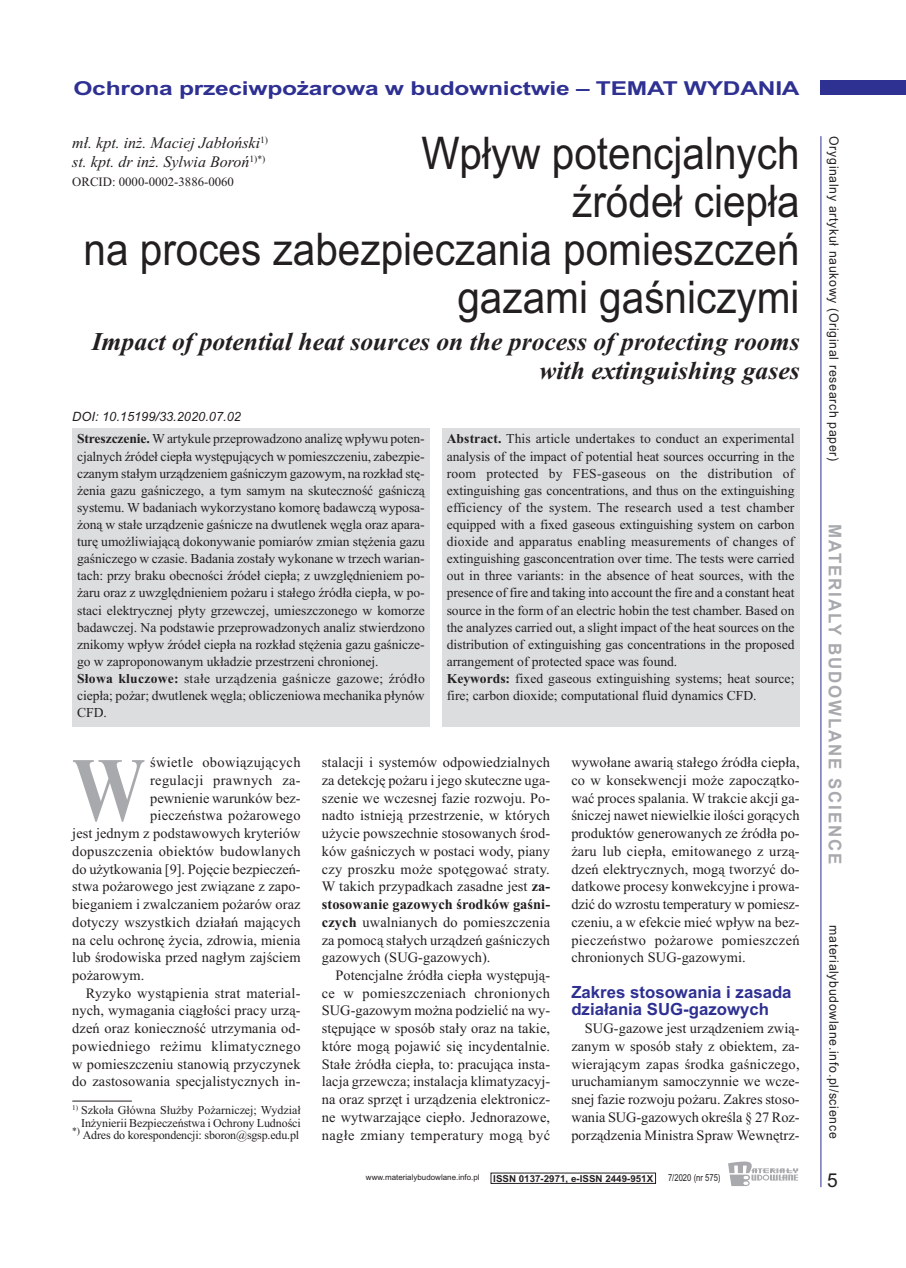
<style>
.page{position:relative;width:906px;height:1268px;background:#fff}
.page>*{position:absolute;margin:0;border:0;box-sizing:border-box;transform-origin:0 0}
.t1{font:700 91.05px "Times New Roman";color:#a8a9ad;scale:.8 1}
.t2{font:45px/48px "Arial";color:#231f20;text-align:right;scale:.9 1}
.t3{font:italic 700 25.65px/28.7px "Times New Roman";color:#231f20;text-align:right}
.t4{font:700 19.2px "Arial";letter-spacing:-.01em;color:#2e3092;scale:1.28 1}
.t5{font:19.2px "Arial";color:#231f20}
.t6{font:700 17.55px "Arial";letter-spacing:.11em;color:#a8a9ad;scale:.96 1}
.t7{font:700 16.8px/17.7px "Arial";color:#2e3092}
.t8{font:italic 16.05px/19.2px "Times New Roman";color:#231f20}
.t9{font:14.4px/17.7px "Times New Roman";letter-spacing:.005em;color:#231f20;text-align:justify}
.t10{font:14.4px "Times New Roman";letter-spacing:.025em;color:#231f20}
.t11{font:13.65px/17.1px "Times New Roman";letter-spacing:-.005em;color:#231f20}
.t12{font:12.75px "Arial";letter-spacing:.055em;color:#231f20;scale:.96 1}
.t13{font:italic 12.75px "Arial";color:#231f20}
.t14{font:12.75px "Times New Roman";color:#231f20}
.t15{font:12px/12.8px "Times New Roman";letter-spacing:-.005em;color:#231f20;text-align:right}
.t16{font:700 9.6px "Arial";color:#231f20}
.t17{font:9.6px "Arial";color:#231f20;scale:.8 1}
.t18{font:7.95px "Arial";color:#231f20}
.s1{font-weight:700}
</style>
<div class="page">
<div style="left:821px;top:81px;width:85px;height:14px;background:#2e3092"></div>
<hr style="left:820px;top:136px;width:1px;height:1050px;background:#2e3092">
<svg style="left:728px;top:1161px;width:70px;height:24px"></svg>
<hr style="left:72px;top:1100px;width:60px;height:1px;background:#231f20">
<div style="left:72px;top:428px;width:357px;height:298px;background:#dcdddf"></div>
<div style="left:442px;top:428px;width:357px;height:298px;background:#dcdddf"></div>
<h3 class="t4" style="left:73px;top:77px;width:569px">Ochrona przeciwpożarowa w budownictwie – TEMAT WYDANIA</h3>
<p class="t8" style="left:72px;top:133px;width:197px">mł. kpt. inż. Maciej Jabłoński<sup>1) </sup>st. kpt. dr inż. Sylwia Boroń<sup>1)*)</sup></p>
<p class="t14" style="left:72px;top:175px;width:163px">ORCID: 0000-0002-3886-0060</p>
<h2 class="t2" style="left:83px;top:129px;width:797px">Wpływ potencjalnych<br>źródeł ciepła<br>na proces zabezpieczania pomieszczeń gazami gaśniczymi</h2>
<h3 class="t3" style="left:92px;top:327px;width:709px">Impact of potential heat sources on the process of protecting rooms with extinguishing gases</h3>
<p class="t13" style="left:72px;top:409px;width:170px">DOI: 10.15199/33.2020.07.02</p>
<p class="t11" style="left:77px;top:430px;width:349px"><span class="s1">Streszczenie.</span> W artykule przeprowadzono analizę wpływu poten&shy;cjalnych źródeł ciepła występujących w pomieszczeniu, zabezpie&shy;czanym stałym urządzeniem gaśniczym gazowym, na rozkład stę&shy;żenia gazu gaśniczego, a tym samym na skuteczność gaśniczą systemu. W badaniach wykorzystano komorę badawczą wyposa&shy;żoną w stałe urządzenie gaśnicze na dwutlenek węgla oraz apara&shy;turę umożliwiającą dokonywanie pomiarów zmian stężenia gazu gaśniczego w czasie. Badania zostały wykonane w trzech warian&shy;tach: przy braku obecności źródeł ciepła; z uwzględnieniem po&shy;żaru oraz z uwzględnieniem pożaru i stałego źródła ciepła, w po&shy;staci elektrycznej płyty grzewczej, umieszczonego w komorze badawczej. Na podstawie przeprowadzonych analiz stwierdzono znikomy wpływ źródeł ciepła na rozkład stężenia gazu gaśnicze&shy;go w zaproponowanym układzie przestrzeni chronionej.<br><span class="s1">Słowa kluczowe:</span> stałe urządzenia gaśnicze gazowe; źródło ciepła; pożar; dwutlenek węgla; obliczeniowa mechanika płynów CFD.</p>
<p class="t11" style="left:447px;top:430px;width:349px"><span class="s1">Abstract.</span> This article undertakes to conduct an experimental analysis of the impact of potential heat sources occurring in the room protected by FES-gaseous on the distribution of extinguishing gas concentrations, and thus on the extinguishing efficiency of the system. The research used a test chamber equipped with a fixed gaseous extinguishing system on carbon dioxide and apparatus enabling measurements of changes of extinguishing gasconcentration over time. The tests were carried out in three variants: in the absence of heat sources, with the presence of fire and taking into account the fire and a constant heat source in the form of an electric hobin the test chamber. Based on the analyzes carried out, a slight impact of the heat sources on the distribution of extinguishing gas concentrations in the proposed arrangement of protected space was found.<br><span class="s1">Keywords:</span> fixed gaseous extinguishing systems; heat source; fire; carbon dioxide; computational fluid dynamics CFD.</p>
<h1 class="t1" style="left:72px;top:735px;width:92px">W</h1>
<p class="t10" style="left:150px;top:753px;width:152px">świetle obowiązujących</p>
<p class="t10" style="left:150px;top:771px;width:152px">regulacji prawnych za-</p>
<p class="t9" style="left:150px;top:788px;width:152px">pewnienie warunków bez-</p>
<p class="t9" style="left:150px;top:806px;width:152px">pieczeństwa pożarowego</p>
<p class="t9" style="left:72px;top:824px;width:230px">jest jednym z podstawowych kryteriów</p>
<p class="t9" style="left:72px;top:841px;width:230px">dopuszczenia obiektów budowlanych</p>
<p class="t9" style="left:72px;top:859px;width:230px">do użytkowania [9]. Pojęcie bezpieczeń-</p>
<p class="t9" style="left:72px;top:877px;width:230px">stwa pożarowego jest związane z zapo-</p>
<p class="t9" style="left:72px;top:895px;width:230px">bieganiem i zwalczaniem pożarów oraz</p>
<p class="t9" style="left:72px;top:912px;width:230px">dotyczy wszystkich działań mających</p>
<p class="t9" style="left:72px;top:930px;width:230px">na celu ochronę życia, zdrowia, mienia</p>
<p class="t9" style="left:72px;top:948px;width:230px">lub środowiska przed nagłym zajściem</p>
<p class="t9" style="left:72px;top:965px;width:74px">pożarowym.</p>
<p class="t9" style="left:86px;top:983px;width:216px">Ryzyko wystąpienia strat material-</p>
<p class="t9" style="left:72px;top:1001px;width:230px">nych, wymagania ciągłości pracy urzą-</p>
<p class="t9" style="left:72px;top:1019px;width:230px">dzeń oraz konieczność utrzymania od-</p>
<p class="t10" style="left:72px;top:1037px;width:230px">powiedniego reżimu klimatycznego</p>
<p class="t9" style="left:72px;top:1054px;width:230px">w pomieszczeniu stanowią przyczynek</p>
<p class="t9" style="left:72px;top:1072px;width:230px">do zastosowania specjalistycznych in-</p>
<p class="t15" style="left:72px;top:1102px;width:230px"><sup>1)</sup> Szkoła Główna Służby Pożarniczej; Wydział<br>Inżynierii Bezpieczeństwa i Ochrony Ludności <sup>*)</sup> Adres do korespondencji: sboron@sgsp.edu.pl</p>
<p class="t9" style="left:322px;top:753px;width:230px">stalacji i systemów odpowiedzialnych za detekcję pożaru i jego skuteczne uga&shy;szenie we wczesnej fazie rozwoju. Po&shy;nadto istnieją przestrzenie, w których użycie powszechnie stosowanych środ&shy;ków gaśniczych w postaci wody, piany czy proszku może spotęgować straty.<br>W takich przypadkach zasadne jest <span class="s1">za&shy;stosowanie gazowych środków gaśni&shy;czych</span> uwalnianych do pomieszczenia za pomocą stałych urządzeń gaśniczych gazowych (SUG-gazowych).</p>
<p class="t9" style="left:322px;top:965px;width:230px;text-indent:14px">Potencjalne źródła ciepła występują&shy;ce w pomieszczeniach chronionych SUG-gazowym można podzielić na wy&shy;stępujące w sposób stały oraz na takie, które mogą pojawić się incydentalnie.<br>Stałe żródła ciepła, to: pracująca insta&shy;lacja grzewcza; instalacja klimatyzacyj&shy;na oraz sprzęt i urządzenia elektronicz&shy;ne wytwarzające ciepło. Jednorazowe, nagłe zmiany temperatury mogą być</p>
<p class="t9" style="left:571px;top:753px;width:230px">wywołane awarią stałego źródła ciepła, co w konsekwencji może zapoczątko&shy;wać proces spalania. W trakcie akcji ga&shy;śniczej nawet niewielkie ilości gorących produktów generowanych ze źródła po&shy;żaru lub ciepła, emitowanego z urzą&shy;dzeń elektrycznych, mogą tworzyć do&shy;datkowe procesy konwekcyjne i prowa&shy;dzić do wzrostu temperatury w pomiesz&shy;czeniu, a w efekcie mieć wpływ na bez&shy;pieczeństwo pożarowe pomieszczeń chronionych SUG-gazowymi.</p>
<p class="t7" style="left:571px;top:982px;width:222px">Zakres stosowania i zasada działania SUG-gazowych</p>
<p class="t9" style="left:571px;top:1019px;width:230px;text-indent:14px">SUG-gazowe jest urządzeniem zwią&shy;zanym w sposób stały z obiektem, za&shy;wierającym zapas środka gaśniczego, uruchamianym samoczynnie we wcze&shy;snej fazie rozwoju pożaru. Zakres stoso&shy;wania SUG-gazowych określa § 27 Roz&shy;porządzenia Ministra Spraw Wewnętrz-</p>
<p class="t18" style="left:366px;top:1172px;width:115px">www.materialybudowlane.info.pl</p>
<p class="t16" style="left:493px;top:1172px;width:161px">ISSN 0137-2971, e-ISSN 2449-951X</p>
<p class="t17" style="left:668px;top:1171px;width:67px">7/2020 (nr 575)</p>
<p class="t12" style="left:841px;top:136px;width:340px;rotate:90deg">Oryginalny artykuł naukowy (Original research paper)</p>
<p class="t6" style="left:845px;top:524px;width:356px;rotate:90deg">MATERIALY BUDOWLANE SCIENCE</p>
<p class="t12" style="left:841px;top:925px;width:223px;rotate:90deg">materialybudowlane.info.pl/science</p>
<h3 class="t5" style="left:827px;top:1168px;width:12px">5</h3>
</div>
